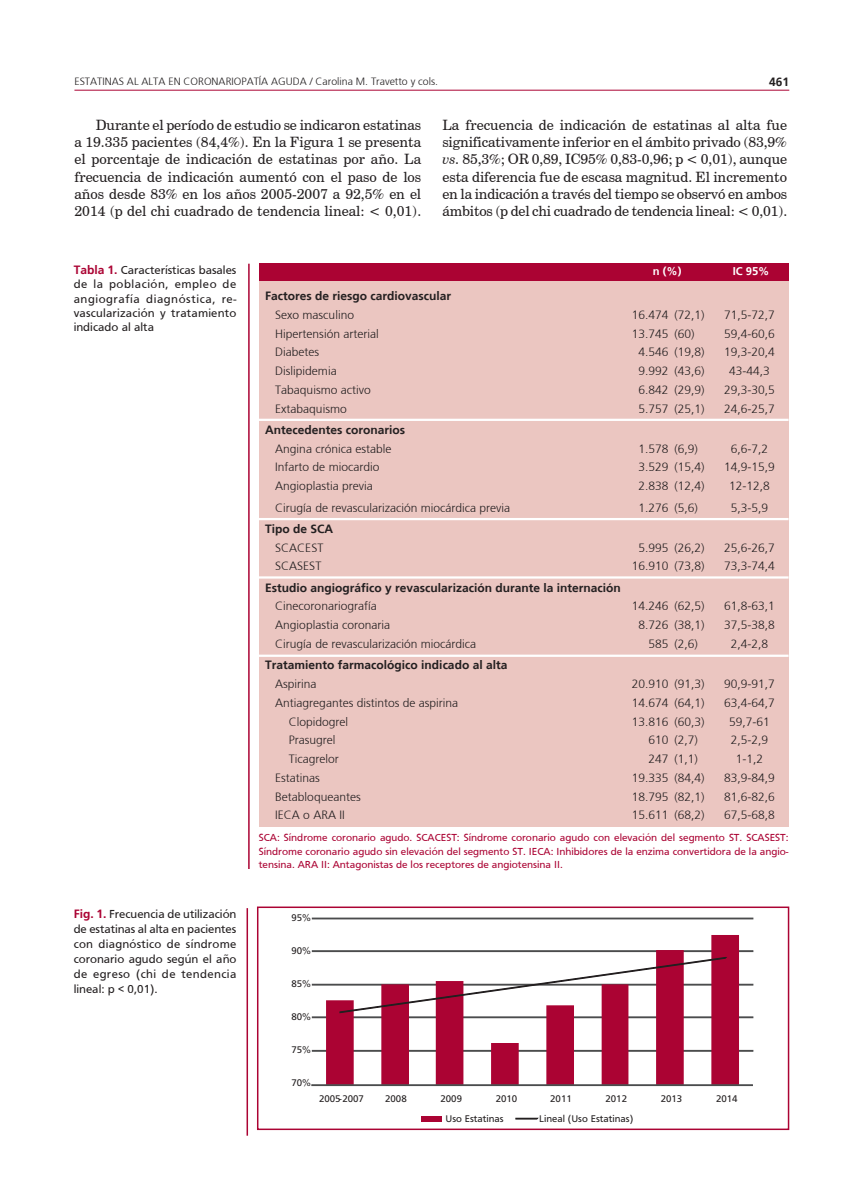
<style>
.page{position:relative;width:851px;height:1191px;background:#fff}
.page>*{position:absolute;margin:0;border:0;box-sizing:border-box;transform-origin:0 0}
.texto{font:14.25px/17.2px "Century Schoolbook BT";letter-spacing:-.005em;color:#231f20;text-align:justify}
.tabla{font:300 12px "Frutiger";color:#231f20}
.tabla-2{font:700 12px "Frutiger";color:#231f20}
.epigrafe_horizontal{font:12px/15px "Frutiger";color:#231f20;text-align:justify}
.tabla_tit{font:12px/14.4px "Frutiger";letter-spacing:.015em;color:#231f20;text-align:justify}
.tabla_cab_blanco{font:700 11.25px "Frutiger";color:#fff}
.tabla_pie{font:10.5px/13.5px "Frutiger";color:#ab0333;text-align:justify}
.t1{font:300 10.5px "Frutiger";color:#231f20}
.t2{font:10.05px "Frutiger";color:#231f20}
.s1{font-style:italic}
.s2{font-weight:700;color:#ab0333}
</style>
<div class="page">
<hr style="left:74px;top:90px;width:715px;height:1px;background:#ab0333">
<div style="left:259px;top:280px;width:529px;height:546px;background:#ebc6c1"></div>
<div style="left:259px;top:264px;width:529px;height:17px;background:#ab0333"></div>
<hr style="left:259px;top:419px;width:529px;height:2px;background:#fff">
<hr style="left:259px;top:518px;width:529px;height:2px;background:#fff">
<hr style="left:259px;top:576px;width:529px;height:2px;background:#fff">
<hr style="left:259px;top:654px;width:529px;height:3px;background:#fff">
<hr style="left:248px;top:264px;width:1px;height:605px;background:#ab0333">
<hr style="left:312px;top:1050px;width:441px;height:1px;background:#4b4c4d">
<div style="left:312px;top:1016px;width:441px;height:2px;background:#4b4c4d;border:1px solid #4b4c4d"></div>
<div style="left:312px;top:983px;width:441px;height:2px;background:#4b4c4d;border:1px solid #4b4c4d"></div>
<div style="left:312px;top:950px;width:441px;height:2px;background:#4b4c4d;border:1px solid #4b4c4d"></div>
<div style="left:312px;top:917px;width:441px;height:2px;background:#4b4c4d;border:1px solid #4b4c4d"></div>
<svg style="left:326px;top:935px;width:413px;height:149px"></svg>
<div style="left:311px;top:1084px;width:441px;height:2px;border:1px solid #4b4c4d"></div>
<svg style="left:339px;top:956px;width:389px;height:57px"></svg>
<div style="left:421px;top:1115px;width:21px;height:6px;background:#ab0333"></div>
<svg style="left:515px;top:1117px;width:24px;height:2px"></svg>
<div style="left:257px;top:906px;width:532px;height:224px;border:2px solid #ab0333"></div>
<hr style="left:246px;top:908px;width:2px;height:227px;background:#ab0333">
<p class="t1" style="left:74px;top:76px;width:365px">ESTATINAS AL ALTA EN CORONARIOPATÍA AGUDA / Carolina M. Travetto y cols.</p>
<p class="tabla-2" style="left:769px;top:75px;width:22px">461</p>
<p class="texto" style="left:74px;top:116px;width:348px;text-indent:21px">Durante el período de estudio se indicaron estatinas a 19.335 pacientes (84,4%). En la Figura 1 se presenta el porcentaje de indicación de estatinas por año. La frecuencia de indicación aumentó con el paso de los años desde 83% en los años 2005-2007 a 92,5% en el 2014 (p del chi cuadrado de tendencia lineal: &lt; 0,01).</p>
<p class="texto" style="left:442px;top:116px;width:346px">La frecuencia de indicación de estatinas al alta fue significativamente inferior en el ámbito privado (83,9% <span class="s1">vs.</span> 85,3%; OR 0,89, IC95% 0,83-0,96; p &lt; 0,01), aunque esta diferencia fue de escasa magnitud. El incremento en la indicación a través del tiempo se observó en ambos ámbitos (p del chi cuadrado de tendencia lineal: &lt; 0,01).</p>
<p class="tabla_tit" style="left:74px;top:262px;width:164px"><span class="s2">Tabla 1.</span> Características basales de la población, empleo de angiografía diagnóstica, re&shy;vascularización y tratamiento indicado al alta</p>
<p class="epigrafe_horizontal" style="left:74px;top:906px;width:164px"><span class="s2">Fig. 1.</span> Frecuencia de utilización de estatinas al alta en pacientes con diagnóstico de síndrome coronario agudo según el año de egreso (chi de tendencia lineal: p &lt; 0,01).</p>
<p class="tabla_cab_blanco" style="left:652px;top:264px;width:30px">n (%)</p>
<p class="tabla_cab_blanco" style="left:732px;top:264px;width:38px">IC 95%</p>
<p class="tabla-2" style="left:265px;top:289px;width:188px">Factores de riesgo cardiovascular</p>
<p class="tabla" style="left:275px;top:308px;width:80px">Sexo masculino</p>
<p class="tabla" style="left:631px;top:308px;width:74px">16.474 (72,1)</p>
<p class="tabla" style="left:724px;top:308px;width:52px">71,5-72,7</p>
<p class="tabla" style="left:275px;top:327px;width:105px">Hipertensión arterial</p>
<p class="tabla" style="left:631px;top:327px;width:64px">13.745 (60)</p>
<p class="tabla" style="left:724px;top:327px;width:52px">59,4-60,6</p>
<p class="tabla" style="left:275px;top:345px;width:46px">Diabetes</p>
<p class="tabla" style="left:638px;top:345px;width:68px">4.546 (19,8)</p>
<p class="tabla" style="left:724px;top:345px;width:52px">19,3-20,4</p>
<p class="tabla" style="left:275px;top:364px;width:63px">Dislipidemia</p>
<p class="tabla" style="left:638px;top:364px;width:68px">9.992 (43,6)</p>
<p class="tabla" style="left:729px;top:364px;width:42px">43-44,3</p>
<p class="tabla" style="left:275px;top:383px;width:97px">Tabaquismo activo</p>
<p class="tabla" style="left:638px;top:383px;width:68px">6.842 (29,9)</p>
<p class="tabla" style="left:724px;top:383px;width:52px">29,3-30,5</p>
<p class="tabla" style="left:275px;top:402px;width:73px">Extabaquismo</p>
<p class="tabla" style="left:638px;top:402px;width:68px">5.757 (25,1)</p>
<p class="tabla" style="left:724px;top:402px;width:52px">24,6-25,7</p>
<p class="tabla-2" style="left:265px;top:423px;width:142px">Antecedentes coronarios</p>
<p class="tabla" style="left:275px;top:442px;width:118px">Angina crónica estable</p>
<p class="tabla" style="left:638px;top:442px;width:61px">1.578 (6,9)</p>
<p class="tabla" style="left:730px;top:442px;width:39px">6,6-7,2</p>
<p class="tabla" style="left:275px;top:460px;width:106px">Infarto de miocardio</p>
<p class="tabla" style="left:638px;top:460px;width:68px">3.529 (15,4)</p>
<p class="tabla" style="left:724px;top:460px;width:52px">14,9-15,9</p>
<p class="tabla" style="left:275px;top:479px;width:99px">Angioplastia previa</p>
<p class="tabla" style="left:638px;top:479px;width:68px">2.838 (12,4)</p>
<p class="tabla" style="left:729px;top:479px;width:42px">12-12,8</p>
<p class="tabla" style="left:275px;top:500px;width:236px">Cirugía de revascularización miocárdica previa</p>
<p class="tabla" style="left:638px;top:500px;width:61px">1.276 (5,6)</p>
<p class="tabla" style="left:730px;top:500px;width:39px">5,3-5,9</p>
<p class="tabla-2" style="left:265px;top:521px;width:70px">Tipo de SCA</p>
<p class="tabla" style="left:275px;top:540px;width:50px">SCACEST</p>
<p class="tabla" style="left:638px;top:540px;width:68px">5.995 (26,2)</p>
<p class="tabla" style="left:724px;top:540px;width:52px">25,6-26,7</p>
<p class="tabla" style="left:275px;top:559px;width:48px">SCASEST</p>
<p class="tabla" style="left:631px;top:559px;width:74px">16.910 (73,8)</p>
<p class="tabla" style="left:724px;top:559px;width:52px">73,3-74,4</p>
<p class="tabla-2" style="left:265px;top:580px;width:357px">Estudio angiográfico y revascularización durante la internación</p>
<p class="tabla" style="left:275px;top:599px;width:103px">Cinecoronariografía</p>
<p class="tabla" style="left:631px;top:599px;width:74px">14.246 (62,5)</p>
<p class="tabla" style="left:724px;top:599px;width:52px">61,8-63,1</p>
<p class="tabla" style="left:275px;top:618px;width:116px">Angioplastia coronaria</p>
<p class="tabla" style="left:638px;top:618px;width:68px">8.726 (38,1)</p>
<p class="tabla" style="left:724px;top:618px;width:52px">37,5-38,8</p>
<p class="tabla" style="left:275px;top:637px;width:202px">Cirugía de revascularización miocárdica</p>
<p class="tabla" style="left:648px;top:637px;width:51px">585 (2,6)</p>
<p class="tabla" style="left:730px;top:637px;width:39px">2,4-2,8</p>
<p class="tabla-2" style="left:265px;top:658px;width:244px">Tratamiento farmacológico indicado al alta</p>
<p class="tabla" style="left:275px;top:677px;width:43px">Aspirina</p>
<p class="tabla" style="left:631px;top:677px;width:74px">20.910 (91,3)</p>
<p class="tabla" style="left:724px;top:677px;width:52px">90,9-91,7</p>
<p class="tabla" style="left:275px;top:696px;width:184px">Antiagregantes distintos de aspirina</p>
<p class="tabla" style="left:631px;top:696px;width:74px">14.674 (64,1)</p>
<p class="tabla" style="left:724px;top:696px;width:52px">63,4-64,7</p>
<p class="tabla" style="left:289px;top:714px;width:61px">Clopidogrel</p>
<p class="tabla" style="left:631px;top:714px;width:74px">13.816 (60,3)</p>
<p class="tabla" style="left:729px;top:714px;width:42px">59,7-61</p>
<p class="tabla" style="left:289px;top:733px;width:48px">Prasugrel</p>
<p class="tabla" style="left:648px;top:733px;width:51px">610 (2,7)</p>
<p class="tabla" style="left:730px;top:733px;width:39px">2,5-2,9</p>
<p class="tabla" style="left:289px;top:752px;width:51px">Ticagrelor</p>
<p class="tabla" style="left:648px;top:752px;width:51px">247 (1,1)</p>
<p class="tabla" style="left:735px;top:752px;width:29px">1-1,2</p>
<p class="tabla" style="left:275px;top:771px;width:46px">Estatinas</p>
<p class="tabla" style="left:631px;top:771px;width:74px">19.335 (84,4)</p>
<p class="tabla" style="left:724px;top:771px;width:52px">83,9-84,9</p>
<p class="tabla" style="left:275px;top:789px;width:87px">Betabloqueantes</p>
<p class="tabla" style="left:631px;top:789px;width:74px">18.795 (82,1)</p>
<p class="tabla" style="left:724px;top:789px;width:52px">81,6-82,6</p>
<p class="tabla" style="left:275px;top:808px;width:71px">IECA o ARA II</p>
<p class="tabla" style="left:631px;top:808px;width:74px">15.611 (68,2)</p>
<p class="tabla" style="left:724px;top:808px;width:52px">67,5-68,8</p>
<p class="tabla_pie" style="left:259px;top:831px;width:531px">SCA: Síndrome coronario agudo. SCACEST: Síndrome coronario agudo con elevación del segmento ST. SCASEST:<br>Síndrome coronario agudo sin elevación del segmento ST. IECA: Inhibidores de la enzima convertidora de la angio&shy;tensina. ARA II: Antagonistas de los receptores de angiotensina II.</p>
<p class="t2" style="left:291px;top:913px;width:20px">95%</p>
<p class="t2" style="left:291px;top:947px;width:20px">90%</p>
<p class="t2" style="left:291px;top:979px;width:20px">85%</p>
<p class="t2" style="left:291px;top:1013px;width:20px">80%</p>
<p class="t2" style="left:291px;top:1045px;width:20px">75%</p>
<p class="t2" style="left:291px;top:1079px;width:20px">70%</p>
<p class="t2" style="left:319px;top:1095px;width:47px">2005-2007</p>
<p class="t2" style="left:385px;top:1095px;width:23px">2008</p>
<p class="t2" style="left:440px;top:1095px;width:23px">2009</p>
<p class="t2" style="left:495px;top:1095px;width:23px">2010</p>
<p class="t2" style="left:550px;top:1095px;width:23px">2011</p>
<p class="t2" style="left:605px;top:1095px;width:23px">2012</p>
<p class="t2" style="left:660px;top:1095px;width:23px">2013</p>
<p class="t2" style="left:716px;top:1095px;width:23px">2014</p>
<p class="t2" style="left:445px;top:1114px;width:60px">Uso Estatinas</p>
<p class="t2" style="left:539px;top:1114px;width:95px">Lineal (Uso Estatinas)</p>
</div>
